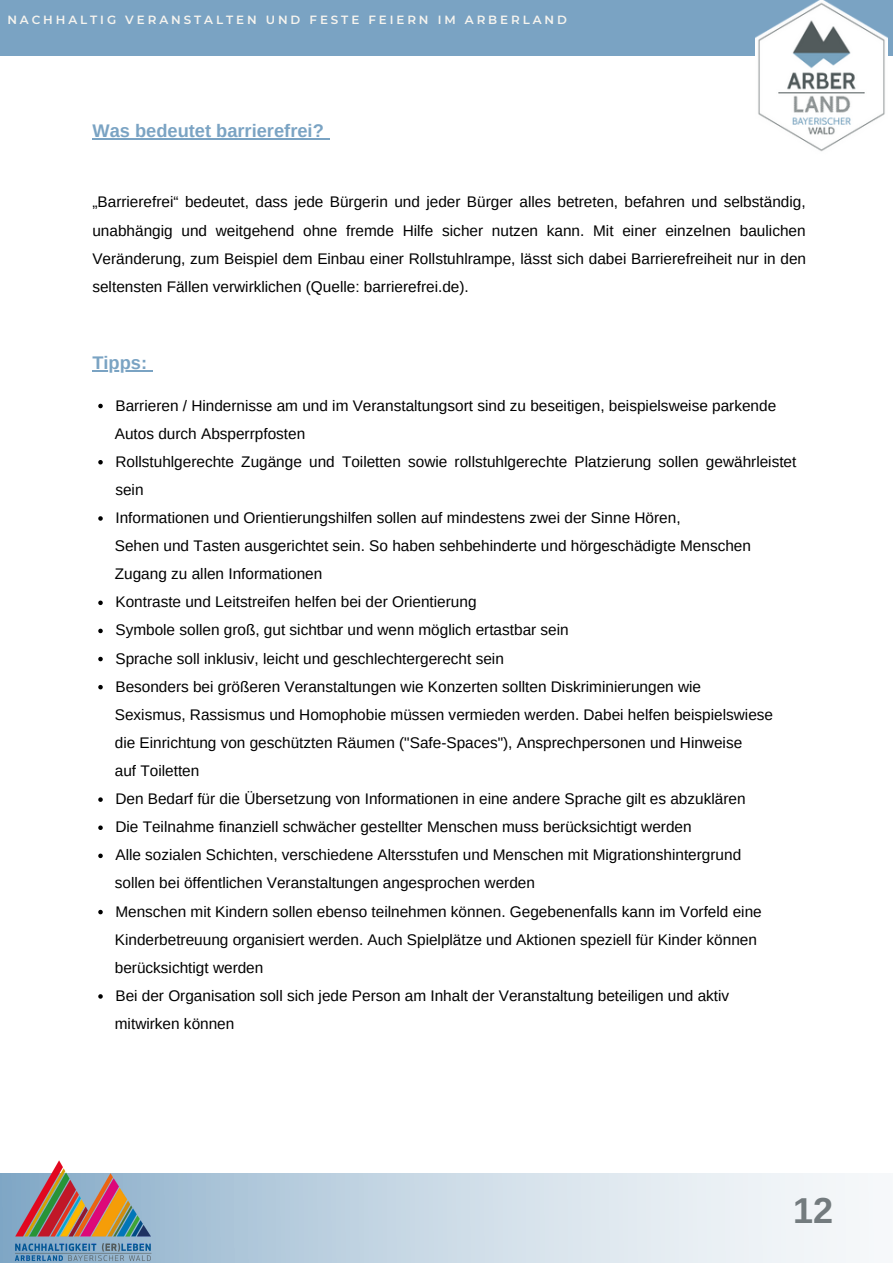
<style>
.page{position:relative;width:893px;height:1264px;background:#fff}
.page>*{position:absolute;margin:0;border:0;box-sizing:border-box;transform-origin:0 0}
.t1{font:700 36px "Arimo";color:#737b7e}
.t2{font:700 18.3px "Arimo";color:#7aa3c3}
.t3{font:15.3px/28px "Arimo";color:#000;text-align:justify}
.t4{font:600 11.85px "Montserrat";letter-spacing:.245em;color:#f6f4ef}
</style>
<div class="page">
<svg style="left:165px;top:1173px;width:695px;height:89px;background:#d0dee9"></svg>
<div style="left:0;top:0;width:892px;height:56px;background:#7aa3c3"></div>
<img style="left:0;top:1160px;width:165px;height:102px">
<hr style="left:92px;top:370px;width:55px;height:1px;background:#7aa3c3">
<hr style="left:92px;top:138px;width:232px;height:1px;background:#7aa3c3">
<svg style="left:98px;top:404px;width:5px;height:4px"></svg>
<svg style="left:98px;top:460px;width:5px;height:4px"></svg>
<svg style="left:98px;top:516px;width:5px;height:4px"></svg>
<svg style="left:98px;top:600px;width:5px;height:5px"></svg>
<svg style="left:98px;top:628px;width:5px;height:5px"></svg>
<svg style="left:98px;top:656px;width:5px;height:5px"></svg>
<svg style="left:98px;top:685px;width:5px;height:4px"></svg>
<svg style="left:98px;top:797px;width:5px;height:4px"></svg>
<svg style="left:98px;top:825px;width:5px;height:5px"></svg>
<svg style="left:98px;top:853px;width:5px;height:5px"></svg>
<svg style="left:98px;top:909px;width:5px;height:5px"></svg>
<svg style="left:98px;top:994px;width:5px;height:4px"></svg>
<img style="left:755px;top:0;width:132px;height:152px">
<p class="t4" style="left:7px;top:12px;width:561px">NACHHALTIG VERANSTALTEN UND FESTE FEIERN IM ARBERLAND</p>
<p class="t2" style="left:92px;top:120px;width:233px">Was bedeutet barrierefrei?</p>
<p class="t3" style="left:92px;top:188px;width:715px">„Barrierefrei“ bedeutet, dass jede Bürgerin und jeder Bürger alles betreten, befahren und selbständig, unabhängig und weitgehend ohne fremde Hilfe sicher nutzen kann. Mit einer einzelnen baulichen Veränderung, zum Beispiel dem Einbau einer Rollstuhlrampe, lässt sich dabei Barrierefreiheit nur in den seltensten Fällen verwirklichen (Quelle: barrierefrei.de).</p>
<p class="t2" style="left:92px;top:352px;width:56px">Tipps:</p>
<p class="t3" style="left:115px;top:391px;width:662px">Barrieren / Hindernisse am und im Veranstaltungsort sind zu beseitigen, beispielsweise parkende</p>
<p class="t3" style="left:115px;top:419px;width:192px">Autos durch Absperrpfosten</p>
<p class="t3" style="left:115px;top:447px;width:682px">Rollstuhlgerechte Zugänge und Toiletten sowie rollstuhlgerechte Platzierung sollen gewährleistet sein</p>
<p class="t3" style="left:115px;top:503px;width:566px">Informationen und Orientierungshilfen sollen auf mindestens zwei der Sinne Hören,</p>
<p class="t3" style="left:115px;top:531px;width:637px">Sehen und Tasten ausgerichtet sein. So haben sehbehinderte und hörgeschädigte Menschen</p>
<p class="t3" style="left:115px;top:560px;width:209px">Zugang zu allen Informationen</p>
<p class="t3" style="left:115px;top:588px;width:362px">Kontraste und Leitstreifen helfen bei der Orientierung</p>
<p class="t3" style="left:115px;top:616px;width:455px">Symbole sollen groß, gut sichtbar und wenn möglich ertastbar sein</p>
<p class="t3" style="left:115px;top:644px;width:390px">Sprache soll inklusiv, leicht und geschlechtergerecht sein</p>
<p class="t3" style="left:115px;top:672px;width:587px">Besonders bei größeren Veranstaltungen wie Konzerten sollten Diskriminierungen wie</p>
<p class="t3" style="left:115px;top:700px;width:659px">Sexismus, Rassismus und Homophobie müssen vermieden werden. Dabei helfen beispielswiese</p>
<p class="t3" style="left:115px;top:728px;width:628px">die Einrichtung von geschützten Räumen ("Safe-Spaces"), Ansprechpersonen und Hinweise</p>
<p class="t3" style="left:115px;top:756px;width:86px">auf Toiletten</p>
<p class="t3" style="left:115px;top:784px;width:631px">Den Bedarf für die Übersetzung von Informationen in eine andere Sprache gilt es abzuklären</p>
<p class="t3" style="left:115px;top:813px;width:577px">Die Teilnahme finanziell schwächer gestellter Menschen muss berücksichtigt werden</p>
<p class="t3" style="left:115px;top:841px;width:627px">Alle sozialen Schichten, verschiedene Altersstufen und Menschen mit Migrationshintergrund</p>
<p class="t3" style="left:115px;top:869px;width:421px">sollen bei öffentlichen Veranstaltungen angesprochen werden</p>
<p class="t3" style="left:115px;top:897px;width:647px">Menschen mit Kindern sollen ebenso teilnehmen können. Gegebenenfalls kann im Vorfeld eine</p>
<p class="t3" style="left:115px;top:925px;width:643px">Kinderbetreuung organisiert werden. Auch Spielplätze und Aktionen speziell für Kinder können</p>
<p class="t3" style="left:115px;top:953px;width:150px">berücksichtigt werden</p>
<p class="t3" style="left:115px;top:981px;width:615px">Bei der Organisation soll sich jede Person am Inhalt der Veranstaltung beteiligen und aktiv</p>
<p class="t3" style="left:115px;top:1009px;width:121px">mitwirken können</p>
<p class="t1" style="left:793px;top:1190px;width:42px">12</p>
</div>
